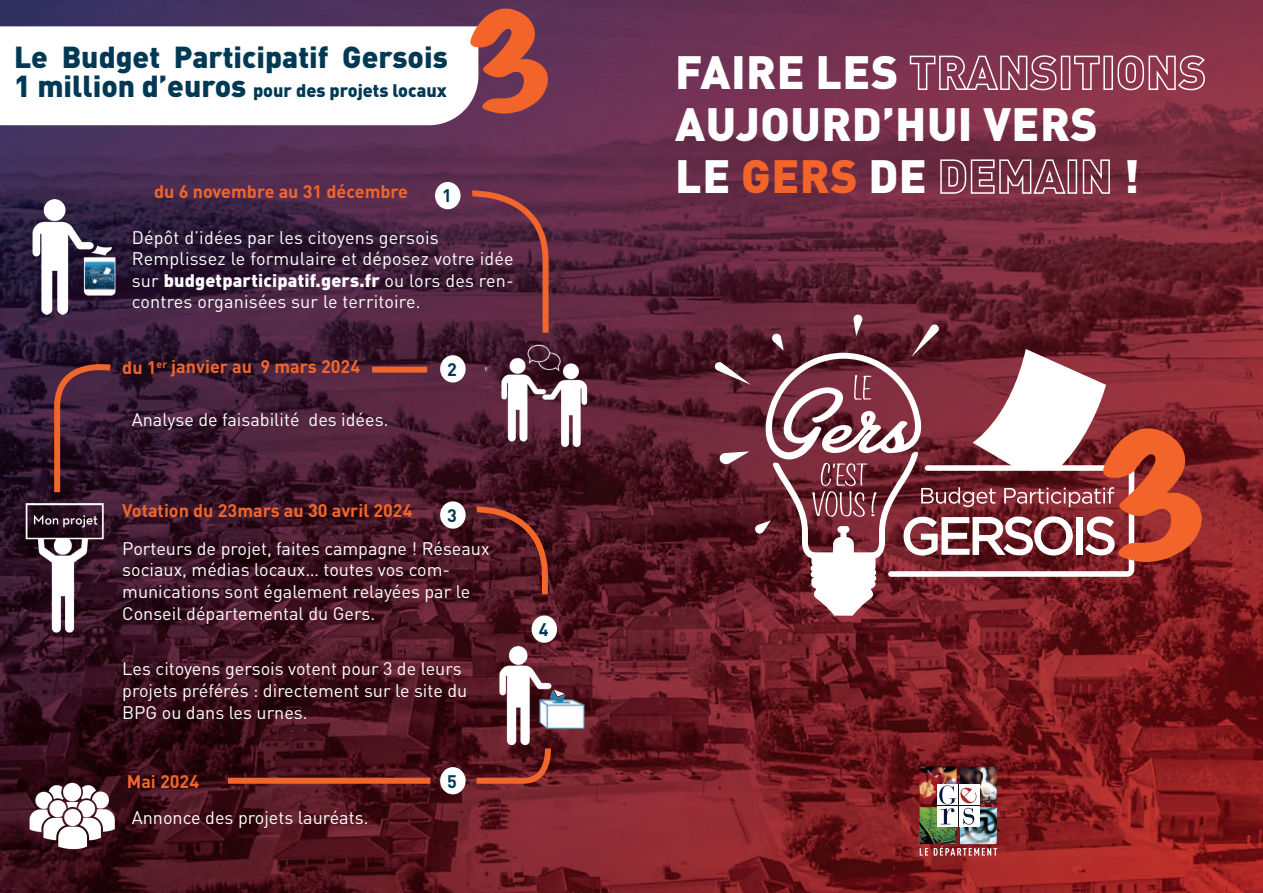
<style>
.page{position:relative;width:1263px;height:893px;background:#fff}
.page>*{position:absolute;margin:0;border:0;box-sizing:border-box;transform-origin:0 0}
.t1{font:900 46.05px/51.9px "DIN Pro";letter-spacing:.01em;color:#fff}
.t2{font:900 30px "DIN Pro";color:#013954}
.t3{font:18px/21.6px "DIN Pro";color:#fff}
.t4{font:700 18px "DIN Pro";color:#f1662a}
.t5{font:900 18px "DIN Pro";color:#013954}
.t6{font:700 18px "DIN Pro";color:#013954}
.s1{font-size:30px}
.s2{font-weight:900}
.s3{color:#f2642a}
</style>
<div class="page">
<img style="left:0;top:0;width:1263px;height:893px">
<img style="left:21px;top:192px;width:105px;height:127px">
<img style="left:486px;top:342px;width:113px;height:114px">
<img style="left:19px;top:502px;width:89px;height:137px">
<img style="left:482px;top:636px;width:112px;height:116px">
<img style="left:16px;top:769px;width:107px;height:88px">
<svg style="left:0;top:26px;width:478px;height:99px"></svg>
<svg style="left:470px;top:8px;width:78px;height:106px"></svg>
<div style="left:435px;top:182px;width:25px;height:27px;background:#fff;border-radius:50%"></div>
<div style="left:440px;top:355px;width:26px;height:28px;background:#fff;border-radius:50%"></div>
<div style="left:440px;top:501px;width:26px;height:28px;background:#fff;border-radius:50%"></div>
<div style="left:531px;top:615px;width:26px;height:28px;background:#fff;border-radius:50%"></div>
<div style="left:440px;top:767px;width:26px;height:27px;background:#fff;border-radius:50%"></div>
<svg style="left:466px;top:187px;width:86px;height:152px"></svg>
<svg style="left:471px;top:503px;width:80px;height:97px"></svg>
<div style="left:228px;top:778px;width:202px;height:6px;background:#f1662a"></div>
<svg style="left:471px;top:742px;width:85px;height:45px"></svg>
<svg style="left:51px;top:359px;width:65px;height:139px"></svg>
<div style="left:372px;top:367px;width:55px;height:6px;background:#f1662a"></div>
<svg style="left:714px;top:314px;width:488px;height:302px"></svg>
<img style="left:960px;top:766px;width:37px;height:38px">
<img style="left:919px;top:766px;width:38px;height:38px">
<img style="left:919px;top:807px;width:38px;height:37px">
<img style="left:960px;top:807px;width:37px;height:37px">
<div style="left:937px;top:784px;width:42px;height:43px;background:#fff"></div>
<svg style="left:939px;top:785px;width:38px;height:40px"></svg>
<hr style="left:937px;top:805px;width:42px;height:1px;background:#101414">
<hr style="left:958px;top:784px;width:1px;height:43px;background:#101414">
<svg style="left:920px;top:848px;width:8px;height:8px"></svg>
<svg style="left:934px;top:846px;width:63px;height:10px"></svg>
<h2 class="t2" style="left:14px;top:37px;width:435px">Le Budget Participatif Gersois</h2>
<p class="t5" style="left:14px;top:78px;width:434px"><span class="s1">1 million d’euros</span> pour des projets locaux</p>
<p class="t4" style="left:154px;top:179px;width:255px">du 6 novembre au 31 décembre</p>
<p class="t6" style="left:442px;top:184px;width:11px">1</p>
<p class="t3" style="left:132px;top:226px;width:383px">Dépôt d’idées par les citoyens gersois Remplissez le formulaire et déposez votre idée sur <span class="s2">budgetparticipatif.gers.fr</span> ou lors des ren&shy;contres organisées sur le territoire.</p>
<p class="t4" style="left:122px;top:355px;width:239px">du 1<sup>er</sup> janvier au 9 mars 2024</p>
<p class="t3" style="left:132px;top:408px;width:258px">Analyse de faisabilité des idées.</p>
<p class="t6" style="left:447px;top:357px;width:11px">2</p>
<p class="t4" style="left:122px;top:499px;width:292px">Votation du 23mars au 30 avril 2024</p>
<p class="t6" style="left:447px;top:503px;width:11px">3</p>
<p class="t3" style="left:122px;top:537px;width:369px">Porteurs de projet, faites campagne ! Réseaux sociaux, médias locaux… toutes vos com&shy;munications sont également relayées par le Conseil départemental du Gers.</p>
<p class="t3" style="left:122px;top:657px;width:346px">Les citoyens gersois votent pour 3 de leurs projets préférés : directement sur le site du<br>BPG ou dans les urnes.</p>
<p class="t4" style="left:127px;top:769px;width:74px">Mai 2024</p>
<p class="t3" style="left:132px;top:806px;width:238px">Annonce des projets lauréats.</p>
<p class="t6" style="left:447px;top:769px;width:11px">5</p>
<p class="t6" style="left:539px;top:617px;width:11px">4</p>
<h1 class="t1" style="left:675px;top:45px;width:532px">FAIRE LES TRANSITIONS<br>AUJOURD’HUI VERS<br>LE <span class="s3">GERS</span> DE DEMAIN !</h1>
</div>
